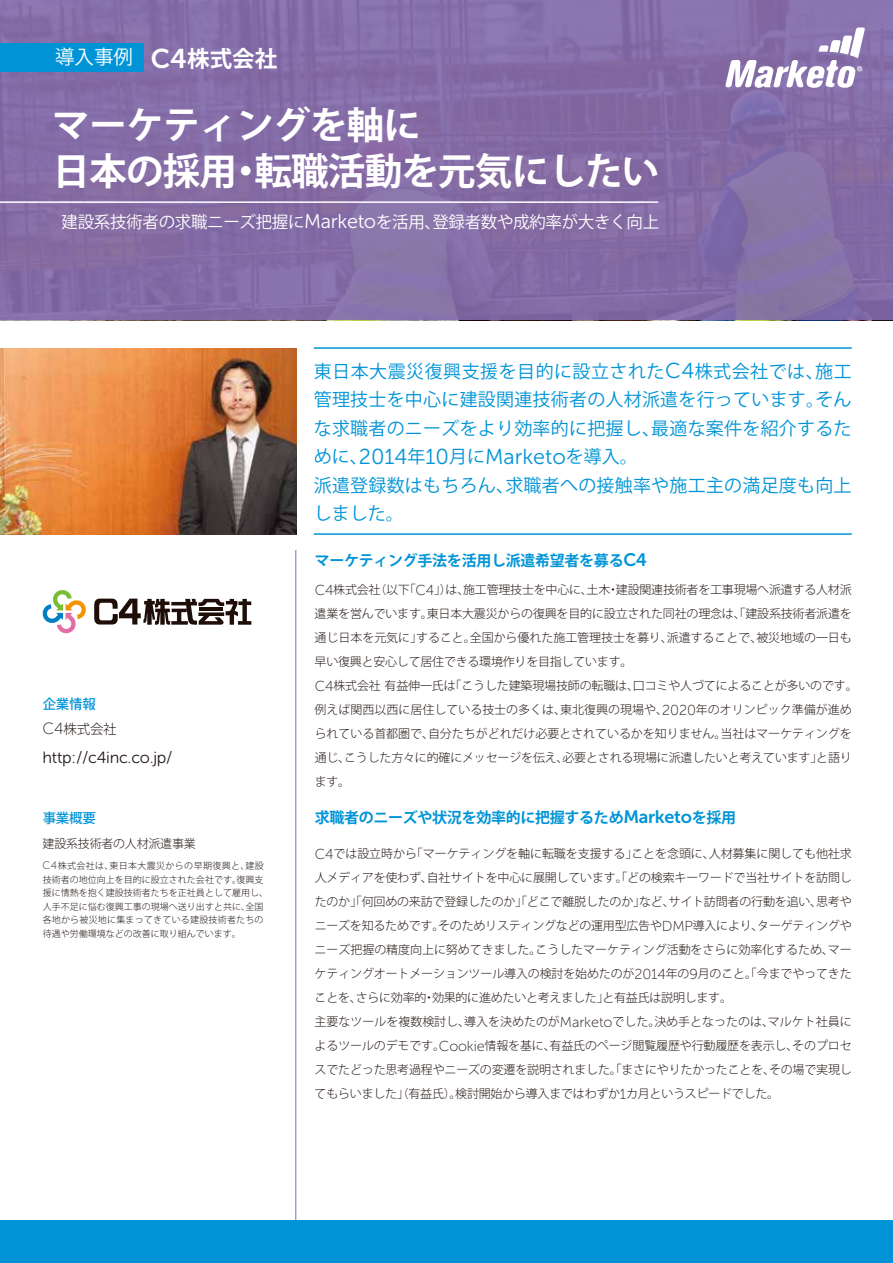
<style>
.page{position:relative;width:893px;height:1263px;background:#fff}
.page>*{position:absolute;margin:0;border:0;box-sizing:border-box;transform-origin:0 0}
.t1{font:700 37.5px/46.5px "Koz Go Pr 6 N";letter-spacing:-.02em;color:#fff}
.t2{font:21.6px "Marketo Sans";color:#0094d7}
.t3{font:19.5px "Koz Go Pr 6 N";color:#fff}
.t4{font:18px/28.5px "Koz Go Pr 6 N";letter-spacing:.015em;color:#0094d7;text-align:justify}
.t5{font:16.5px "Koz Go Pr 6 N";letter-spacing:-.02em;color:#fff}
.t6{font:16.2px "Marketo Sans";letter-spacing:-.015em;color:#221815}
.t7{font:700 15px "Koz Go Pr 6 N";letter-spacing:-.02em;color:#0094d7}
.t8{font:500 13.5px "Koz Go Pr 6 N";letter-spacing:-.02em;color:#0094d7}
.t9{font:300 13.5px "Koz Go Pr 6 N";color:#221815}
.t10{font:300 12px/24px "Koz Go Pr 6 N";letter-spacing:-.015em;color:#221815}
.t11{font:300 9px/13.5px "Koz Go Pr 6 N";color:#221815}
.s1{font-family:"Marketo Sans";font-weight:700;font-size:27.15px}
.s2{font-weight:700;font-size:22.65px}
.s3{font-family:"Marketo Sans";font-size:19.8px}
.s4{font-family:"Marketo Sans";font-size:21.6px}
.s5{font-family:"Koz Go Pr 6 N";font-size:18px}
.s6{font-family:"Marketo Sans";font-size:16.2px}
.s7{font-family:"Marketo Sans";font-size:10.8px}
.s8{font-family:"Marketo Sans";font-size:18px}
.s9{font-family:"Marketo Sans";font-size:14.4px}
</style>
<div class="page">
<div style="left:0;top:0;width:893px;height:320px;background:#856ca6"></div>
<svg style="left:725px;top:28px;width:140px;height:60px"></svg>
<div style="left:0;top:43px;width:144px;height:28px;background:#0094d7"></div>
<hr style="left:0;top:201px;width:658px;height:2px;background:#fff">
<hr style="left:295px;top:550px;width:1px;height:670px;background:#846cae">
<div style="left:0;top:1220px;width:893px;height:43px;background:#0094d7"></div>
<img style="left:0;top:348px;width:297px;height:186px">
<hr style="left:314px;top:347px;width:538px;height:2px;background:#0094d7">
<hr style="left:314px;top:533px;width:538px;height:2px;background:#0094d7">
<svg style="left:94px;top:599px;width:157px;height:26px"></svg>
<svg style="left:42px;top:590px;width:44px;height:44px"></svg>
<h3 class="t3" style="left:55px;top:46px;width:224px">導入事例 <span class="s1">C4</span><span class="s2">株式会社</span></h3>
<h1 class="t1" style="left:53px;top:103px;width:608px">マーケティングを軸に<br>日本の採用・転職活動を元気にしたい</h1>
<h3 class="t5" style="left:62px;top:212px;width:599px">建設系技術者の求職ニーズ把握に<span class="s3">Marketo</span>を活用、登録者数や成約率が大きく向上</h3>
<h3 class="t4" style="left:314px;top:357px;width:539px">東日本大震災復興支援を目的に設立された<span class="s4">C4</span>株式会社では、施工管理技士を中心に建設関連技術者の人材派遣を行っています。そんな求職者のニーズをより効率的に把握し、最適な案件を紹介するた</h3>
<h2 class="t2" style="left:314px;top:445px;width:326px"><span class="s5">めに、</span>2014<span class="s5">年</span>10<span class="s5">月に</span>Marketo<span class="s5">を導入。</span></h2>
<h3 class="t4" style="left:314px;top:471px;width:539px">派遣登録数はもちろん、求職者への接触率や施工主の満足度も向上しました。</h3>
<p class="t8" style="left:43px;top:696px;width:55px">企業情報</p>
<p class="t9" style="left:43px;top:721px;width:76px"><span class="s6">C4</span>株式会社</p>
<h3 class="t6" style="left:43px;top:749px;width:131px">http://c4inc.co.jp/</h3>
<p class="t8" style="left:43px;top:810px;width:55px">事業概要</p>
<p class="t10" style="left:43px;top:832px;width:155px">建設系技術者の人材派遣事業</p>
<p class="t11" style="left:43px;top:859px;width:227px"><span class="s7">C4</span>株式会社は、東日本大震災からの早期復興と、建設技術者の地位向上を目的に設立された会社です。復興支援に情熱を抱く建設技術者たちを正社員として雇用し、人手不足に悩む復興工事の現場へ送り出すと共に、全国各地から被災地に集まってきている建設技術者たちの待遇や労働環境などの改善に取り組んでいます。</p>
<p class="t7" style="left:315px;top:552px;width:334px">マーケティング手法を活用し派遣希望者を募る<span class="s8">C4</span></p>
<p class="t10" style="left:315px;top:578px;width:545px"><span class="s9">C4</span>株式会社（以下「<span class="s9">C4</span>」）は、施工管理技士を中心に、土木・建設関連技術者を工事現場へ派遣する人材派遣業を営んでいます。東日本大震災からの復興を目的に設立された同社の理念は、「建設系技術者派遣を通じ日本を元気に」すること。全国から優れた施工管理技士を募り、派遣することで、被災地域の一日も早い復興と安心して居住できる環境作りを目指しています。<br><span class="s9">C4</span>株式会社有益伸一氏は「こうした建築現場技師の転職は、口コミや人づてによることが多いのです。例えば関西以西に居住している技士の多くは、東北復興の現場や、<span class="s9">2020</span>年のオリンピック準備が進められている首都圏で、自分たちがどれだけ必要とされているかを知りません。当社はマーケティングを通じ、こうした方々に的確にメッセージを伝え、必要とされる現場に派遣したいと考えています」と語ります。</p>
<p class="t7" style="left:315px;top:809px;width:423px">求職者のニーズや状況を効率的に把握するため<span class="s8">Marketo</span>を採用</p>
<p class="t10" style="left:315px;top:842px;width:539px"><span class="s9">C4</span>では設立時から「マーケティングを軸に転職を支援する」ことを念頭に、人材募集に関しても他社求人メディアを使わず、自社サイトを中心に展開しています。「どの検索キーワードで当社サイトを訪問したのか」「何回めの来訪で登録したのか」「どこで離脱したのか」など、サイト訪問者の行動を追い、思考やニーズを知るためです。そのためリスティングなどの運用型広告や<span class="s9">DMP</span>導入により、ターゲティングやニーズ把握の精度向上に努めてきました。こうしたマーケティング活動をさらに効率化するため、マーケティングオートメーションツール導入の検討を始めたのが<span class="s9">2014</span>年の<span class="s9">9</span>月のこと。「今までやってきたことを、さらに効率的・効果的に進めたいと考えました」と有益氏は説明します。<br>主要なツールを複数検討し、導入を決めたのが<span class="s9">Marketo</span>でした。決め手となったのは、マルケト社員によるツールのデモです。<span class="s9">Cookie</span>情報を基に、有益氏のページ閲覧履歴や行動履歴を表示し、そのプロセスでたどった思考過程やニーズの変遷を説明されました。「まさにやりたかったことを、その場で実現してもらいました」（有益氏）。検討開始から導入まではわずか<span class="s9">1</span>カ月というスピードでした。</p>
</div>
